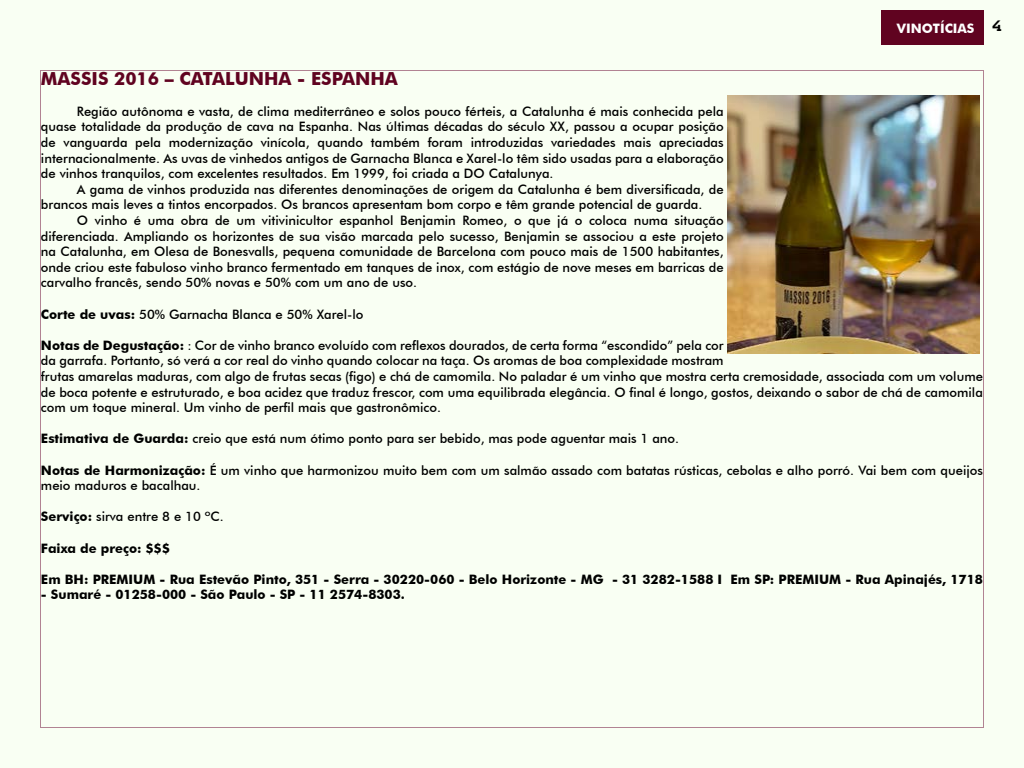
<style>
.page{position:relative;width:1024px;height:768px;background:#f9fff3}
.page>*{position:absolute;margin:0;border:0;box-sizing:border-box;transform-origin:0 0}
.t1{font:700 18px "Futura BT";color:#600320}
.t2{font:500 13px/15.6px "Futura BT";color:#000}
.t3{font:700 13px "Futura BT";color:#000}
.t4{font:700 13px "Futura BT";color:#fff}
.s1{font-weight:700}
</style>
<div class="page">
<div style="left:882px;top:10px;width:102px;height:34px;background:#600320"></div>
<img style="left:728px;top:95px;width:252px;height:259px">
<p class="t4" style="left:897px;top:21px;width:106px">VINOTÍCIAS <sup>4</sup></p>
<h1 class="t1" style="left:41px;top:67px;width:358px">MASSIS 2016 – CATALUNHA - ESPANHA</h1>
<p class="t2" style="left:41px;top:103px;width:684px;text-align:justify;text-indent:36px">Região autônoma e vasta, de clima mediterrâneo e solos pouco férteis, a Catalunha é mais conhecida pela quase totalidade da produção de cava na Espanha. Nas últimas décadas do século XX, passou a ocupar posição de vanguarda pela modernização vinícola, quando também foram introduzidas variedades mais apreciadas internacionalmente. As uvas de vinhedos antigos de Garnacha Blanca e Xarel-lo têm sido usadas para a elaboração de vinhos tranquilos, com excelentes resultados. Em 1999, foi criada a DO Catalunya.</p>
<p class="t2" style="left:41px;top:181px;width:684px;text-indent:36px">A gama de vinhos produzida nas diferentes denominações de origem da Catalunha é bem diversificada, de brancos mais leves a tintos encorpados. Os brancos apresentam bom corpo e têm grande potencial de guarda.</p>
<p class="t2" style="left:41px;top:213px;width:684px;text-align:justify;text-indent:36px">O vinho é uma obra de um vitivinicultor espanhol Benjamin Romeo, o que já o coloca numa situação diferenciada. Ampliando os horizontes de sua visão marcada pelo sucesso, Benjamin se associou a este projeto na Catalunha, em Olesa de Bonesvalls, pequena comunidade de Barcelona com pouco mais de 1500 habitantes, onde criou este fabuloso vinho branco fermentado em tanques de inox, com estágio de nove meses em barricas de carvalho francês, sendo 50% novas e 50% com um ano de uso.</p>
<p class="t2" style="left:41px;top:306px;width:324px"><span class="s1">Corte de uvas:</span> 50% Garnacha Blanca e 50% Xarel-lo</p>
<p class="t2" style="left:41px;top:337px;width:944px"><span class="s1">Notas de Degustação:</span> : Cor de vinho branco evoluído com reflexos dourados, de certa forma “escondido” pela cor<br>da garrafa. Portanto, só verá a cor real do vinho quando colocar na taça. Os aromas de boa complexidade mostram<br>frutas amarelas maduras, com algo de frutas secas (figo) e chá de camomila. No paladar é um vinho que mostra certa cremosidade, associada com um volume de boca potente e estruturado, e boa acidez que traduz frescor, com uma equilibrada elegância. O final é longo, gostos, deixando o sabor de chá de camomila com um toque mineral. Um vinho de perfil mais que gastronômico.</p>
<p class="t2" style="left:41px;top:431px;width:640px"><span class="s1">Estimativa de Guarda:</span> creio que está num ótimo ponto para ser bebido, mas pode aguentar mais 1 ano.</p>
<p class="t2" style="left:41px;top:462px;width:944px"><span class="s1">Notas de Harmonização:</span> É um vinho que harmonizou muito bem com um salmão assado com batatas rústicas, cebolas e alho porró. Vai bem com queijos meio maduros e bacalhau.</p>
<p class="t2" style="left:41px;top:509px;width:184px"><span class="s1">Serviço:</span> sirva entre 8 e 10 ºC.</p>
<p class="t3" style="left:41px;top:540px;width:131px">Faixa de preço: $$$</p>
<p class="t3" style="left:41px;top:571px;width:943px">Em BH: PREMIUM - Rua Estevão Pinto, 351 - Serra - 30220-060 - Belo Horizonte - MG - 31 3282-1588 I Em SP: PREMIUM - Rua Apinajés, 1718</p>
<p class="t3" style="left:41px;top:587px;width:365px">- Sumaré - 01258-000 - São Paulo - SP - 11 2574-8303.</p>
</div>
